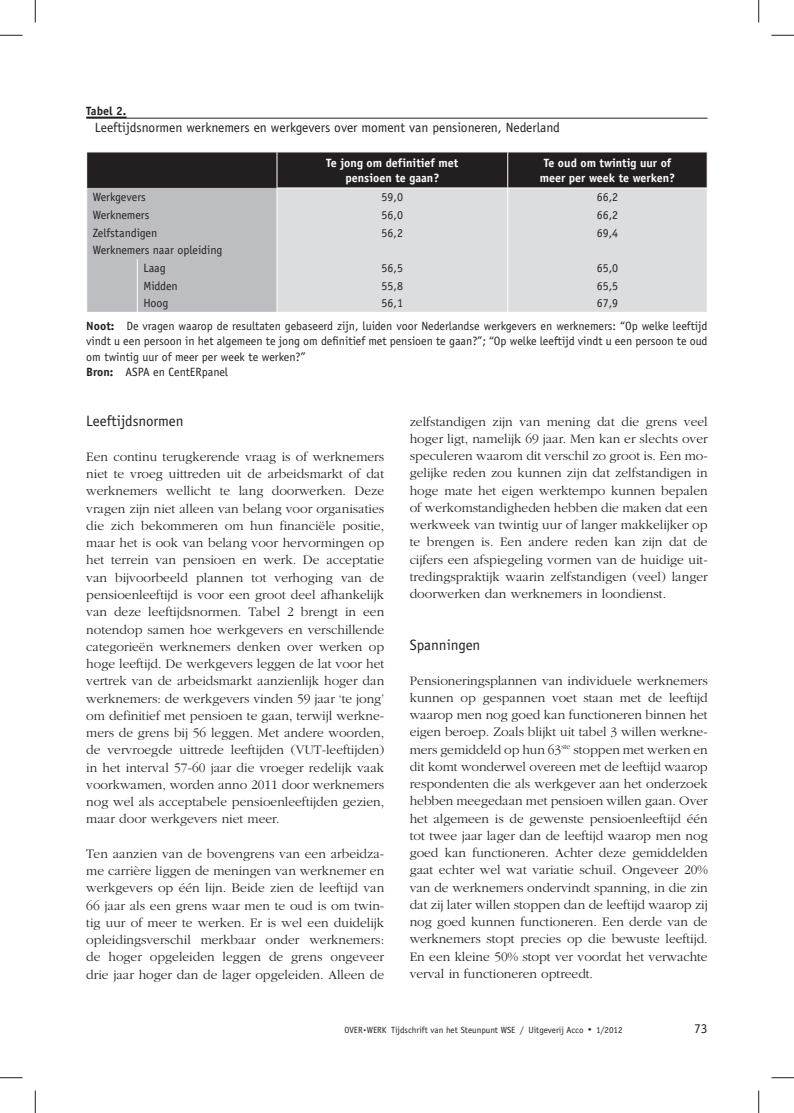
<style>
.page{position:relative;width:794px;height:1113px;background:#fff}
.page>*{position:absolute;margin:0;border:0;box-sizing:border-box;transform-origin:0 0}
.t1{font:15px "Officina Sans Std";color:#231f20}
.t2{font:300 13.5px/17.2px "Garamond";color:#231f20;text-align:justify}
.t3{font:13.5px "Officina Sans Std";color:#231f20}
.t4{font:12px/15.3px "Officina Sans Std";color:#231f20}
.t5{font:700 12px/15.3px "Officina Sans Std";color:#fff;text-align:center}
.t6{font:700 12px "Officina Sans Std";color:#231f20}
.t7{font:9px "Officina Sans Std";color:#231f20}
.s1{font-weight:700}
</style>
<div class="page">
<hr style="left:86px;top:117px;width:40px;height:1px;background:#231f20">
<hr style="left:86px;top:118px;width:621px;height:1px;background:#231f20">
<svg style="left:86px;top:152px;width:621px;height:160px;background:#acacae"></svg>
<svg style="left:0;top:35px;width:22px;height:1px"></svg>
<svg style="left:771px;top:35px;width:22px;height:1px"></svg>
<svg style="left:0;top:1077px;width:22px;height:1px"></svg>
<svg style="left:771px;top:1077px;width:22px;height:1px"></svg>
<svg style="left:35px;top:0;width:1px;height:22px"></svg>
<svg style="left:35px;top:1090px;width:1px;height:22px"></svg>
<svg style="left:758px;top:0;width:1px;height:22px"></svg>
<svg style="left:758px;top:1090px;width:1px;height:22px"></svg>
<p class="t6" style="left:86px;top:106px;width:42px">Tabel 2.</p>
<p class="t3" style="left:95px;top:122px;width:466px">Leeftijdsnormen werknemers en werkgevers over moment van pensioneren, Nederland</p>
<p class="t5" style="left:326px;top:156px;width:133px">Te jong om definitief met pensioen te gaan?</p>
<p class="t5" style="left:539px;top:156px;width:137px">Te oud om twintig uur of meer per week te werken?</p>
<p class="t4" style="left:93px;top:190px;width:55px">Werkgevers</p>
<p class="t4" style="left:381px;top:190px;width:23px">59,0</p>
<p class="t4" style="left:596px;top:190px;width:23px">66,2</p>
<p class="t4" style="left:93px;top:208px;width:58px">Werknemers</p>
<p class="t4" style="left:381px;top:208px;width:23px">56,0</p>
<p class="t4" style="left:596px;top:208px;width:23px">66,2</p>
<p class="t4" style="left:93px;top:226px;width:66px">Zelfstandigen</p>
<p class="t4" style="left:381px;top:226px;width:23px">56,2</p>
<p class="t4" style="left:596px;top:226px;width:23px">69,4</p>
<p class="t4" style="left:93px;top:242px;width:131px;line-height:17.7px;text-align:center">Werknemers naar opleiding<br>Laag</p>
<p class="t4" style="left:381px;top:261px;width:23px">56,5</p>
<p class="t4" style="left:596px;top:261px;width:23px">65,0</p>
<p class="t4" style="left:143px;top:279px;width:36px">Midden</p>
<p class="t4" style="left:381px;top:279px;width:23px">55,8</p>
<p class="t4" style="left:596px;top:279px;width:23px">65,5</p>
<p class="t4" style="left:143px;top:296px;width:27px">Hoog</p>
<p class="t4" style="left:381px;top:296px;width:23px">56,1</p>
<p class="t4" style="left:86px;top:293px;width:622px;line-height:22.8px;text-indent:510px">67,9<br><span class="s1">Noot:</span> De vragen waarop de resultaten gebaseerd zijn, luiden voor Nederlandse werkgevers en werknemers: “Op welke leeftijd</p>
<p class="t4" style="left:86px;top:335px;width:622px">vindt u een persoon in het algemeen te jong om definitief met pensioen te gaan?”; “Op welke leeftijd vindt u een persoon te oud om twintig uur of meer per week te werken?”<br><span class="s1">Bron:</span> ASPA en CentERpanel</p>
<p class="t1" style="left:86px;top:415px;width:99px">Leeftijdsnormen</p>
<p class="t2" style="left:86px;top:449px;width:299px">Een continu terugkerende vraag is of werknemers niet te vroeg uittreden uit de arbeidsmarkt of dat werknemers wellicht te lang doorwerken. Deze vragen zijn niet alleen van belang voor organisaties die zich bekommeren om hun financiële positie, maar het is ook van belang voor hervormingen op het terrein van pensioen en werk. De acceptatie van bijvoorbeeld plannen tot verhoging van de pensioenleeftijd is voor een groot deel afhankelijk van deze leeftijdsnormen. Tabel 2 brengt in een notendop samen hoe werkgevers en verschillende categorieën werknemers denken over werken op hoge leeftijd. De werkgevers leggen de lat voor het vertrek van de arbeidsmarkt aanzienlijk hoger dan werknemers: de werkgevers vinden 59 jaar ‘te jong’ om definitief met pensioen te gaan, terwijl werkne&shy;mers de grens bij 56 leggen. Met andere woorden, de vervroegde uittrede leeftijden (VUT-leeftijden) in het interval 57-60 jaar die vroeger redelijk vaak voorkwamen, worden anno 2011 door werknemers nog wel als acceptabele pensioenleeftijden gezien, maar door werkgevers niet meer.</p>
<p class="t2" style="left:86px;top:846px;width:299px">Ten aanzien van de bovengrens van een arbeidza&shy;me carrière liggen de meningen van werknemer en werkgevers op één lijn. Beide zien de leeftijd van 66 jaar als een grens waar men te oud is om twin&shy;tig uur of meer te werken. Er is wel een duidelijk opleidingsverschil merkbaar onder werknemers: de hoger opgeleiden leggen de grens ongeveer drie jaar hoger dan de lager opgeleiden. Alleen de</p>
<p class="t2" style="left:409px;top:414px;width:299px">zelfstandigen zijn van mening dat die grens veel hoger ligt, namelijk 69 jaar. Men kan er slechts over speculeren waarom dit verschil zo groot is. Een mo&shy;gelijke reden zou kunnen zijn dat zelfstandigen in hoge mate het eigen werktempo kunnen bepalen of werkomstandigheden hebben die maken dat een werkweek van twintig uur of langer makkelijker op te brengen is. Een andere reden kan zijn dat de cijfers een afspiegeling vormen van de huidige uit&shy;tredingspraktijk waarin zelfstandigen (veel) langer doorwerken dan werknemers in loondienst.</p>
<p class="t1" style="left:409px;top:639px;width:72px">Spanningen</p>
<p class="t2" style="left:409px;top:672px;width:299px">Pensioneringsplannen van individuele werknemers kunnen op gespannen voet staan met de leeftijd waarop men nog goed kan functioneren binnen het eigen beroep. Zoals blijkt uit tabel 3 willen werkne&shy;mers gemiddeld op hun 63<sup>ste</sup> stoppen met werken en dit komt wonderwel overeen met de leeftijd waarop respondenten die als werkgever aan het onderzoek hebben meegedaan met pensioen willen gaan. Over het algemeen is de gewenste pensioenleeftijd één tot twee jaar lager dan de leeftijd waarop men nog goed kan functioneren. Achter deze gemiddelden gaat echter wel wat variatie schuil. Ongeveer 20% van de werknemers ondervindt spanning, in die zin dat zij later willen stoppen dan de leeftijd waarop zij nog goed kunnen functioneren. Een derde van de werknemers stopt precies op die bewuste leeftijd.<br>En een kleine 50% stopt ver voordat het verwachte verval in functioneren optreedt.</p>
<p class="t7" style="left:344px;top:1026px;width:241px">OVER<sup>.</sup>WERK Tijdschrift van het Steunpunt WSE / Uitgeverij Acco</p>
<p class="t7" style="left:596px;top:1026px;width:28px">1/2012</p>
<p class="t3" style="left:694px;top:1022px;width:15px">73</p>
</div>
